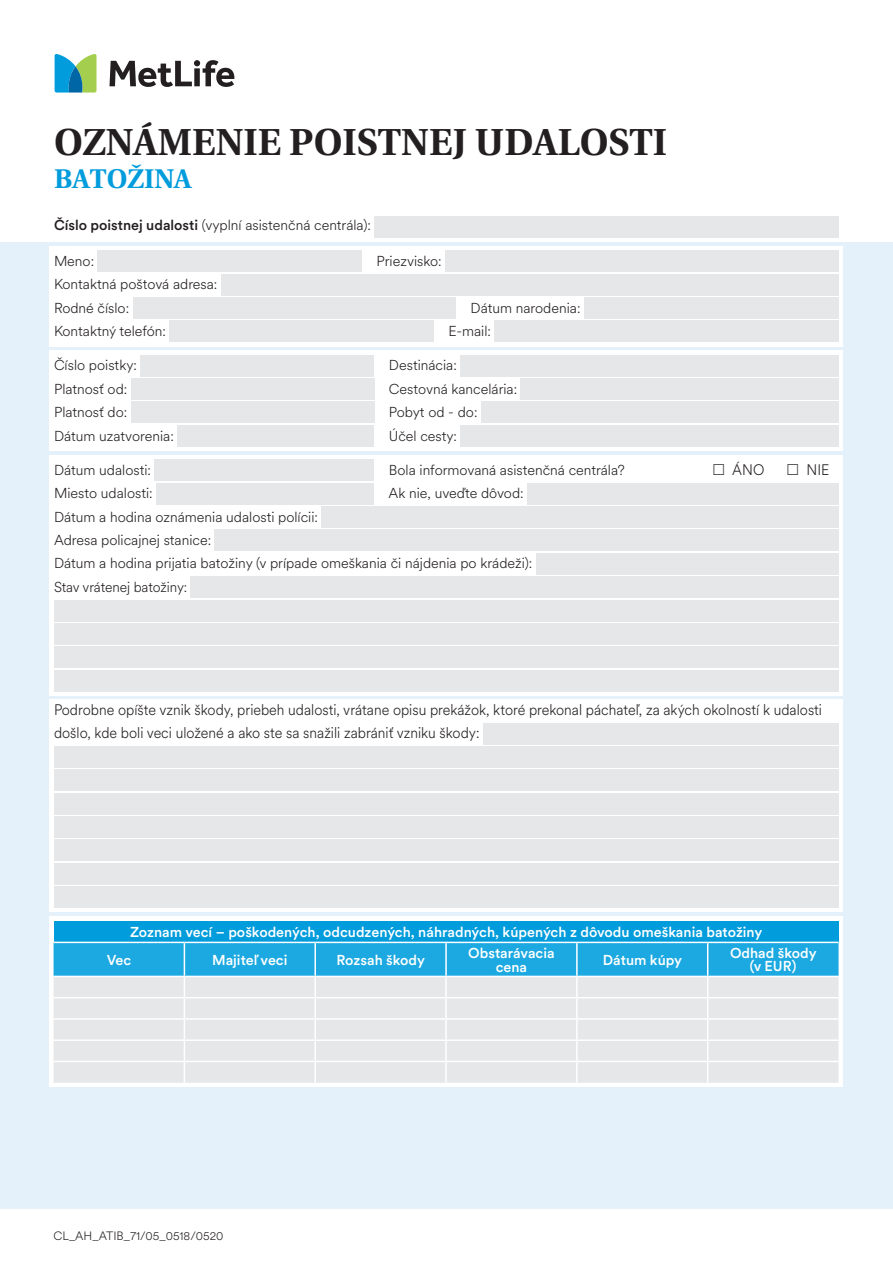
<style>
.page{position:relative;width:893px;height:1263px;background:#fff}
.page>*{position:absolute;margin:0;border:0;box-sizing:border-box;transform-origin:0 0}
.t1{font:700 37.5px "Utopia C Ex";color:#231f20}
.t2{font:700 27px "Utopia C Ex";color:#009cdc}
.t3{font:300 15.15px/23.4px "Met Life Circular";color:#231f20;scale:.94 1}
.t4{font:300 14.25px/23.4px "Met Life Circular";color:#231f20}
.t5{font:500 14.25px/13.5px "Met Life Circular";color:#fff;text-align:center}
.t6{font:300 12px "Met Life Circular";color:#231f20}
.s1{font-weight:500}
</style>
<div class="page">
<svg style="left:109px;top:60px;width:125px;height:27px"></svg>
<svg style="left:55px;top:54px;width:42px;height:39px;background:#5cb2a5"></svg>
<div style="left:0;top:242px;width:893px;height:967px;background:#e4f1fa"></div>
<div style="left:50px;top:246px;width:793px;height:101px;background:#fff"></div>
<div style="left:50px;top:351px;width:793px;height:100px;background:#fff"></div>
<div style="left:50px;top:455px;width:793px;height:240px;background:#fff"></div>
<div style="left:50px;top:700px;width:793px;height:212px;background:#fff"></div>
<div style="left:375px;top:217px;width:464px;height:21px;background:#e6e7e9"></div>
<div style="left:98px;top:251px;width:264px;height:21px;background:#e6e7e9"></div>
<div style="left:445px;top:251px;width:394px;height:21px;background:#e6e7e9"></div>
<div style="left:221px;top:274px;width:618px;height:21px;background:#e6e7e9"></div>
<div style="left:133px;top:297px;width:323px;height:22px;background:#e6e7e9"></div>
<div style="left:584px;top:297px;width:255px;height:22px;background:#e6e7e9"></div>
<div style="left:170px;top:321px;width:264px;height:21px;background:#e6e7e9"></div>
<div style="left:495px;top:321px;width:344px;height:21px;background:#e6e7e9"></div>
<div style="left:141px;top:355px;width:233px;height:21px;background:#e6e7e9"></div>
<div style="left:460px;top:355px;width:379px;height:21px;background:#e6e7e9"></div>
<div style="left:131px;top:378px;width:243px;height:22px;background:#e6e7e9"></div>
<div style="left:521px;top:378px;width:318px;height:22px;background:#e6e7e9"></div>
<div style="left:131px;top:402px;width:243px;height:21px;background:#e6e7e9"></div>
<div style="left:481px;top:402px;width:358px;height:21px;background:#e6e7e9"></div>
<div style="left:177px;top:425px;width:197px;height:21px;background:#e6e7e9"></div>
<div style="left:461px;top:425px;width:378px;height:21px;background:#e6e7e9"></div>
<div style="left:155px;top:459px;width:219px;height:22px;background:#e6e7e9"></div>
<div style="left:156px;top:483px;width:218px;height:21px;background:#e6e7e9"></div>
<div style="left:527px;top:483px;width:312px;height:21px;background:#e6e7e9"></div>
<div style="left:322px;top:506px;width:517px;height:22px;background:#e6e7e9"></div>
<div style="left:215px;top:530px;width:624px;height:21px;background:#e6e7e9"></div>
<div style="left:536px;top:553px;width:303px;height:21px;background:#e6e7e9"></div>
<div style="left:191px;top:576px;width:648px;height:22px;background:#e6e7e9"></div>
<div style="left:54px;top:600px;width:785px;height:21px;background:#e6e7e9"></div>
<div style="left:54px;top:623px;width:785px;height:21px;background:#e6e7e9"></div>
<div style="left:54px;top:647px;width:785px;height:21px;background:#e6e7e9"></div>
<div style="left:54px;top:670px;width:785px;height:21px;background:#e6e7e9"></div>
<div style="left:50px;top:916px;width:793px;height:171px;background:#fff"></div>
<div style="left:54px;top:921px;width:784px;height:21px;background:#009cdc"></div>
<svg style="left:54px;top:942px;width:784px;height:141px;background:#b9dae8"></svg>
<div style="left:483px;top:723px;width:355px;height:21px;background:#e6e7e9"></div>
<div style="left:54px;top:746px;width:785px;height:21px;background:#e6e7e9"></div>
<div style="left:54px;top:770px;width:785px;height:21px;background:#e6e7e9"></div>
<div style="left:54px;top:793px;width:785px;height:21px;background:#e6e7e9"></div>
<div style="left:54px;top:816px;width:785px;height:22px;background:#e6e7e9"></div>
<div style="left:54px;top:840px;width:785px;height:21px;background:#e6e7e9"></div>
<div style="left:54px;top:863px;width:785px;height:21px;background:#e6e7e9"></div>
<div style="left:54px;top:886px;width:785px;height:22px;background:#e6e7e9"></div>
<h1 class="t1" style="left:54px;top:121px;width:615px">OZNÁMENIE POISTNEJ UDALOSTI</h1>
<h2 class="t2" style="left:54px;top:163px;width:139px">BATOŽINA</h2>
<p class="t4" style="left:54px;top:213px;width:318px"><span class="s1">Číslo poistnej udalosti</span> (vyplní asistenčná centrála):</p>
<p class="t4" style="left:54px;top:249px;width:42px">Meno:</p>
<p class="t4" style="left:377px;top:249px;width:67px">Priezvisko:</p>
<p class="t4" style="left:54px;top:272px;width:165px">Kontaktná poštová adresa:<br>Rodné číslo:</p>
<p class="t4" style="left:471px;top:295px;width:111px">Dátum narodenia:</p>
<p class="t4" style="left:54px;top:319px;width:114px">Kontaktný telefón:</p>
<p class="t4" style="left:448px;top:319px;width:44px">E-mail:</p>
<p class="t4" style="left:54px;top:353px;width:84px">Číslo poistky:</p>
<p class="t4" style="left:389px;top:353px;width:69px">Destinácia:</p>
<p class="t4" style="left:54px;top:376px;width:75px">Platnosť od:</p>
<p class="t4" style="left:389px;top:376px;width:130px">Cestovná kancelária:</p>
<p class="t4" style="left:54px;top:400px;width:75px">Platnosť do:</p>
<p class="t4" style="left:389px;top:400px;width:90px">Pobyt od - do:</p>
<p class="t4" style="left:54px;top:423px;width:121px">Dátum uzatvorenia:</p>
<p class="t4" style="left:389px;top:423px;width:70px">Účel cesty:</p>
<p class="t4" style="left:54px;top:457px;width:98px">Dátum udalosti:</p>
<p class="t4" style="left:389px;top:457px;width:237px">Bola informovaná asistenčná centrála?</p>
<p class="t3" style="left:732px;top:457px;width:36px">ÁNO</p>
<p class="t3" style="left:807px;top:457px;width:26px">NIE</p>
<p class="t4" style="left:54px;top:481px;width:100px">Miesto udalosti:</p>
<p class="t4" style="left:389px;top:481px;width:137px">Ak nie, uveďte dôvod:</p>
<p class="t4" style="left:54px;top:504px;width:480px">Dátum a hodina oznámenia udalosti polícii:<br>Adresa policajnej stanice:<br>Dátum a hodina prijatia batožiny (v prípade omeškania či nájdenia po krádeži):<br>Stav vrátenej batožiny:</p>
<p class="t3" style="left:54px;top:697px;width:819px">Podrobne opíšte vznik škody, priebeh udalosti, vrátane opisu prekážok, ktoré prekonal páchateľ, za akých okolností k udalosti došlo, kde boli veci uložené a ako ste sa snažili zabrániť vzniku škody:</p>
<p class="t5" style="left:107px;top:917px;width:657px;line-height:28px;text-align:left;text-indent:23px">Zoznam vecí – poškodených, odcudzených, náhradných, kúpených z dôvodu omeškania batožiny<br>Vec</p>
<p class="t5" style="left:212px;top:952px;width:77px">Majiteľ veci</p>
<p class="t5" style="left:337px;top:952px;width:90px">Rozsah škody</p>
<p class="t5" style="left:468px;top:945px;width:88px">Obstarávacia cena</p>
<p class="t5" style="left:603px;top:952px;width:81px">Dátum kúpy</p>
<p class="t5" style="left:730px;top:945px;width:88px">Odhad škody (v EUR)</p>
<p class="t6" style="left:54px;top:1228px;width:171px">CL_AH_ATIB_71/05_0518/0520</p>
</div>
